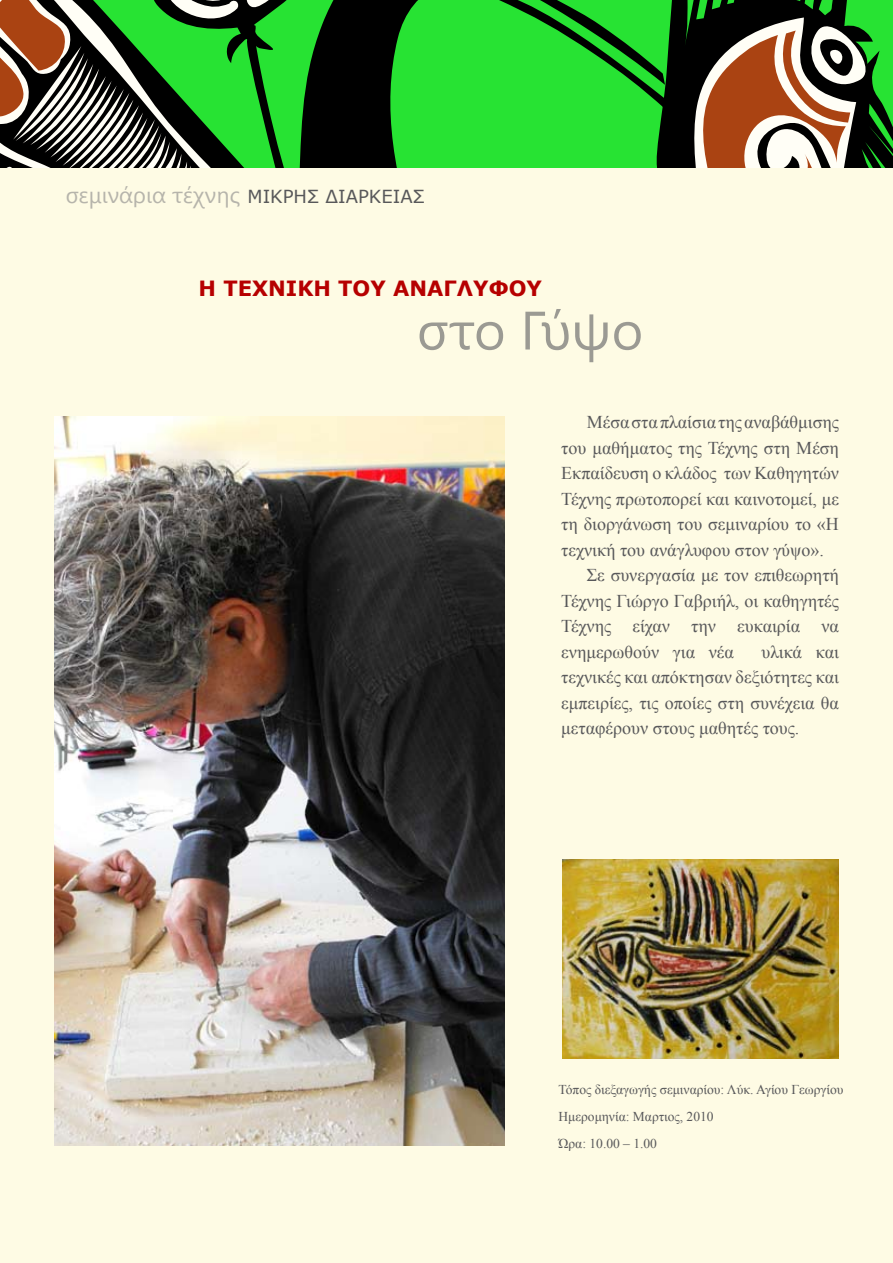
<style>
.page{position:relative;width:893px;height:1263px;background:#fefbe4}
.page>*{position:absolute;margin:0;border:0;box-sizing:border-box;transform-origin:0 0}
.t1{font:54px "Segoe UI";color:#9b9a93}
.t2{font:22.5px "Segoe UI";color:#b6b4ab}
.t3{font:700 21px "Verdana";color:#b60000}
.t4{font:18px/25.5px "Times New Roman";color:#58585a;text-align:justify}
.t5{font:13.5px/27px "Times New Roman";color:#58585a}
.s1{font-family:"Verdana";font-size:18px;color:#58585a}
</style>
<div class="page">
<svg style="left:668px;top:0;width:225px;height:168px;background:#0f5a14"></svg>
<svg style="left:678px;top:11px;width:204px;height:157px;background:#76644c"></svg>
<svg style="left:308px;top:0;width:360px;height:168px;background:#1ca324"></svg>
<svg style="left:0;top:0;width:308px;height:168px;background:#4b8642"></svg>
<img style="left:54px;top:417px;width:451px;height:729px">
<img style="left:562px;top:860px;width:277px;height:199px">
<p class="t2" style="left:66px;top:179px;width:360px">σεμινάρια τέχνης <span class="s1">ΜΙΚΡΗΣ ΔΙΑΡΚΕΙΑΣ</span></p>
<p class="t3" style="left:199px;top:274px;width:345px">Η ΤΕΧΝΙΚΗ ΤΟΥ ΑΝΑΓΛΥΦΟΥ</p>
<h1 class="t1" style="left:417px;top:293px;width:228px">στο Γύψο</h1>
<p class="t4" style="left:587px;top:409px;width:254px">Μέσα στα πλαίσια της αναβάθμισης</p>
<p class="t4" style="left:561px;top:435px;width:279px">του μαθήματος της Τέχνης στη Μέση</p>
<p class="t4" style="left:561px;top:460px;width:279px">Εκπαίδευση ο κλάδος των Καθηγητών</p>
<p class="t4" style="left:561px;top:486px;width:279px">Τέχνης πρωτοπορεί και καινοτομεί, με</p>
<p class="t4" style="left:561px;top:511px;width:279px">τη διοργάνωση του σεμιναρίου το «Η</p>
<p class="t4" style="left:561px;top:537px;width:264px">τεχνική του ανάγλυφου στον γύψο».</p>
<p class="t4" style="left:587px;top:562px;width:254px">Σε συνεργασία με τον επιθεωρητή</p>
<p class="t4" style="left:561px;top:588px;width:279px">Τέχνης Γιώργο Γαβριήλ, οι καθηγητές</p>
<p class="t4" style="left:561px;top:613px;width:279px">Τέχνης είχαν την ευκαιρία να</p>
<p class="t4" style="left:561px;top:639px;width:174px">ενημερωθούν για νέα</p>
<p class="t4" style="left:561px;top:639px;width:279px;text-indent:200px">υλικά και τεχνικές και απόκτησαν δεξιότητες και εμπειρίες, τις οποίες στη συνέχεια θα μεταφέρουν στους μαθητές τους.</p>
<p class="t5" style="left:558px;top:1076px;width:287px">Τόπος διεξαγωγής σεμιναρίου: Λύκ. Αγίου Γεωργίου<br>Ημερομηνία: Μαρτιος, 2010<br>Ώρα: 10.00 – 1.00</p>
</div>
